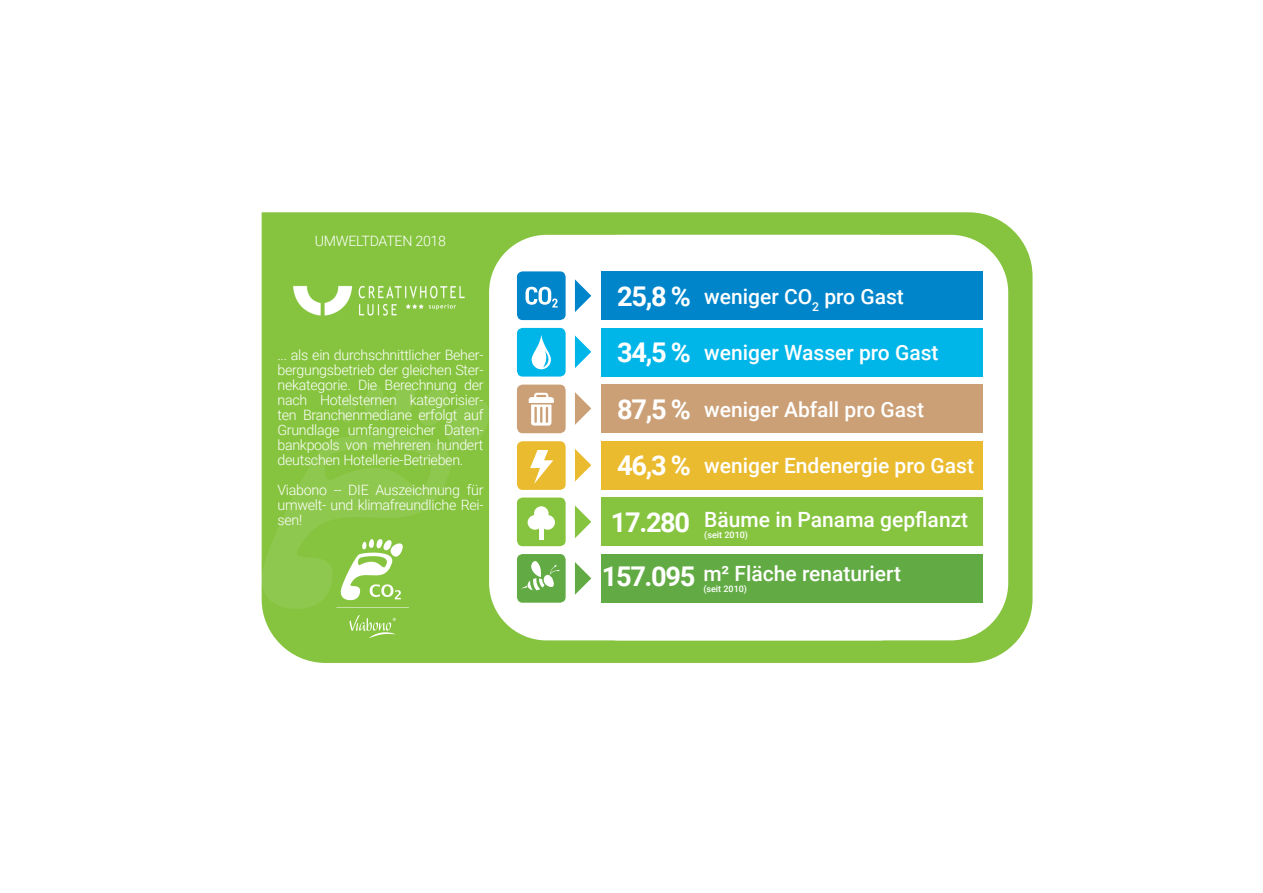
<style>
.page{position:relative;width:1263px;height:893px;background:#fff}
.page>*{position:absolute;margin:0;border:0;box-sizing:border-box;transform-origin:0 0}
.t1{font:700 27.15px/56.1px "Roboto";letter-spacing:-.05em;color:#fff}
.t2{font:500 21px "Roboto";color:#fff}
.t3{font:300 14.25px/15px "Roboto";letter-spacing:-.02em;color:#fff;text-align:justify}
.t4{font:500 9px "Roboto";color:#fff}
.s1{font-weight:700;font-size:27.15px}
</style>
<div class="page">
<div style="left:262px;top:212px;width:770px;height:451px;background:#86c43f"></div>
<div style="left:562px;top:235px;width:446px;height:405px;background:#fff;border-radius:57px"></div>
<div style="left:489px;top:235px;width:446px;height:405px;background:#fff;border-radius:57px"></div>
<svg style="left:349px;top:615px;width:47px;height:23px"></svg>
<svg style="left:261px;top:384px;width:228px;height:225px;background:#90c84f"></svg>
<div style="left:517px;top:328px;width:49px;height:49px;background:#00b6e9;border-radius:6px"></div>
<svg style="left:532px;top:335px;width:19px;height:34px"></svg>
<svg style="left:575px;top:335px;width:16px;height:33px"></svg>
<div style="left:601px;top:328px;width:381px;height:49px;background:#00b6e9"></div>
<div style="left:517px;top:271px;width:49px;height:49px;background:#0085cb;border-radius:6px"></div>
<svg style="left:525px;top:287px;width:33px;height:21px"></svg>
<svg style="left:575px;top:279px;width:16px;height:33px"></svg>
<div style="left:601px;top:271px;width:381px;height:49px;background:#0085cb"></div>
<div style="left:601px;top:441px;width:381px;height:49px;background:#ebbb2f"></div>
<div style="left:517px;top:441px;width:49px;height:49px;background:#ebbb2f;border-radius:6px"></div>
<svg style="left:530px;top:450px;width:23px;height:34px"></svg>
<svg style="left:575px;top:449px;width:16px;height:32px"></svg>
<div style="left:601px;top:497px;width:381px;height:49px;background:#86c43f"></div>
<div style="left:517px;top:497px;width:49px;height:49px;background:#86c43f;border-radius:6px"></div>
<div style="left:528px;top:515px;width:14px;height:15px;background:#fff;border-radius:50%"></div>
<div style="left:540px;top:515px;width:15px;height:15px;background:#fff;border-radius:50%"></div>
<div style="left:534px;top:506px;width:15px;height:15px;background:#fff;border-radius:50%"></div>
<div style="left:539px;top:524px;width:5px;height:16px;background:#fff"></div>
<svg style="left:575px;top:505px;width:16px;height:33px"></svg>
<div style="left:601px;top:385px;width:381px;height:48px;background:#cba077"></div>
<svg style="left:575px;top:392px;width:16px;height:33px"></svg>
<div style="left:517px;top:385px;width:49px;height:48px;background:#cba077;border-radius:6px"></div>
<svg style="left:529px;top:393px;width:25px;height:33px"></svg>
<div style="left:601px;top:554px;width:381px;height:49px;background:#62ab44"></div>
<svg style="left:575px;top:562px;width:16px;height:33px"></svg>
<div style="left:517px;top:554px;width:49px;height:49px;background:#62ab44;border-radius:6px"></div>
<svg style="left:521px;top:561px;width:38px;height:29px"></svg>
<img style="left:288px;top:280px;width:183px;height:41px">
<p class="t3" style="left:315px;top:232px;width:133px">UMWELTDATEN 2018</p>
<p class="t3" style="left:277px;top:346px;width:208px">... als ein durchschnittlicher Beher&shy;bergungsbetrieb der gleichen Ster&shy;nekategorie. Die Berechnung der nach Hotelsternen kategorisier&shy;ten Branchenmediane erfolgt auf Grundlage umfangreicher Daten&shy;bankpools von mehreren hundert deutschen Hotellerie-Betrieben.</p>
<p class="t3" style="left:277px;top:481px;width:208px">Viabono -- DIE Auszeichnung für umwelt- und klimafreundliche Rei&shy;sen!</p>
<h1 class="t1" style="left:617px;top:267px;width:75px">25,8 %<br>34,5 %</h1>
<h2 class="t2" style="left:704px;top:282px;width:201px">weniger CO<sub>2</sub> pro Gast</h2>
<h2 class="t2" style="left:704px;top:338px;width:236px">weniger Wasser pro Gast</h2>
<h2 class="t2" style="left:617px;top:394px;width:308px"><span class="s1">87,5 %</span> weniger Abfall pro Gast</h2>
<h1 class="t1" style="left:617px;top:436px;width:75px">46,3 %</h1>
<h1 class="t1" style="left:611px;top:493px;width:81px">17.280</h1>
<h2 class="t2" style="left:704px;top:451px;width:271px">weniger Endenergie pro Gast</h2>
<h2 class="t2" style="left:704px;top:505px;width:265px">Bäume in Panama gepflanzt</h2>
<p class="t4" style="left:704px;top:528px;width:45px">(seit 2010)</p>
<h1 class="t1" style="left:602px;top:547px;width:95px">157.095</h1>
<h2 class="t2" style="left:703px;top:559px;width:199px">m² Fläche renaturiert</h2>
<p class="t4" style="left:703px;top:582px;width:45px">(seit 2010)</p>
</div>
